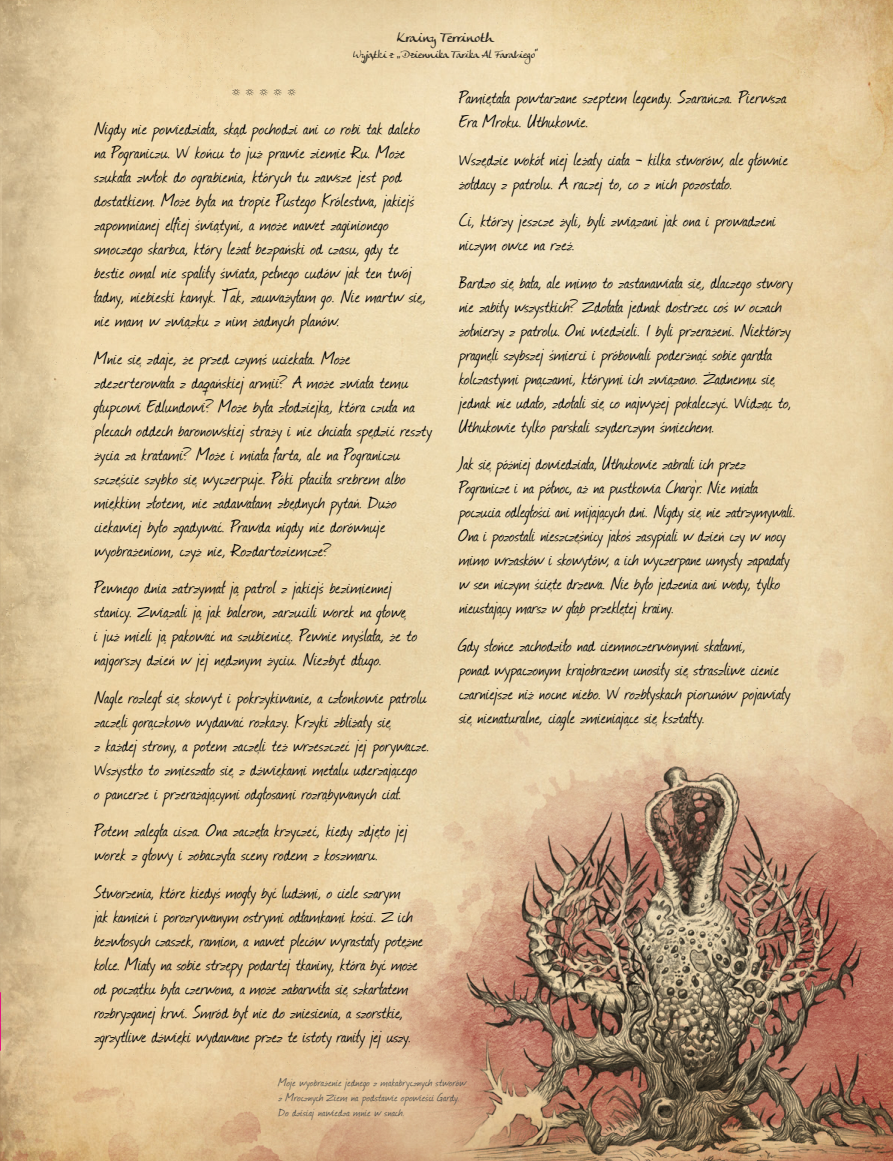
<style>
.page{position:relative;width:893px;height:1161px;background:#fff}
.page>*{position:absolute;margin:0;border:0;box-sizing:border-box;transform-origin:0 0}
.t1{font:21.15px/24px "Journal";letter-spacing:.01em;color:#000}
.t2{font:13.5px/15px "Journal";letter-spacing:.02em;color:#4a4a49}
.t3{font:13.5px "Anke Calligraphic FG";color:#000}
.t4{font:10.5px "Anke Calligraphic FG";color:#000}
</style>
<div class="page">
<img style="left:0;top:0;width:893px;height:1161px">
<svg style="left:0;top:992px;width:1px;height:59px"></svg>
<p class="t3" style="left:397px;top:30px;width:98px">Krainy Terrinoth</p>
<p class="t4" style="left:353px;top:48px;width:186px">Wyjątki z „Dziennika Tarika Al Farabiego”</p>
<p class="t1" style="left:95px;top:82px;width:327px;line-height:30.8px;text-align:center">‰ ‰ ‰ ‰ ‰<br>Nigdy nie powiedziała, skąd pochodzi ani co robi tak daleko</p>
<p class="t1" style="left:95px;top:140px;width:333px">na Pograniczu. W końcu to już prawie ziemie Ru. Może szukała zwłok do ograbienia, których tu zawsze jest pod dostatkiem. Może była na tropie Pustego Królestwa, jakiejś zapomnianej elfiej świątyni, a może nawet zaginionego smoczego skarbca, który leżał bezpański od czasu, gdy te bestie omal nie spaliły świata, pełnego cudów jak ten twój ładny, niebieski kamyk. Tak, zauważyłam go. Nie martw się, nie mam w związku z nim żadnych planów.</p>
<p class="t1" style="left:95px;top:346px;width:339px">Mnie się zdaje, że przed czymś uciekała. Może zdezerterowała z daqańskiej armii? A może zwiała temu głupcowi Edlundowi? Może była złodziejką, która czuła na plecach oddech baronowskiej straży i nie chciała spędzić reszty życia za kratami? Może i miała farta, ale na Pograniczu szczęście szybko się wyczerpuje. Póki płaciła srebrem albo miękkim złotem, nie zadawałam zbędnych pytań. Dużo ciekawiej było zgadywać. Prawda nigdy nie dorównuje wyobrażeniom, czyż nie, Rozdartoziemcze?</p>
<p class="t1" style="left:95px;top:575px;width:324px">Pewnego dnia zatrzymał ją patrol z jakiejś bezimiennej stanicy. Związali ją jak baleron, zarzucili worek na głowę<br>i już mieli ją pakować na szubienicę. Pewnie myślała, że to najgorszy dzień w jej nędznym życiu. Niezbyt długo.</p>
<p class="t1" style="left:94px;top:684px;width:337px">Nagle rozległ się skowyt i pokrzykiwanie, a członkowie patrolu zaczęli gorączkowo wydawać rozkazy. Krzyki zbliżały się<br>z każdej strony, a potem zaczęli też wrzeszczeć jej porywacze.<br>Wszystko to zmieszało się z dźwiękami metalu uderzającego<br>o pancerze i przerażającymi odgłosami rozrąbywanych ciał.</p>
<p class="t1" style="left:94px;top:818px;width:315px">Potem zaległa cisza. Ona zaczęła krzyczeć, kiedy zdjęto jej worek z głowy i zobaczyła sceny rodem z koszmaru.</p>
<p class="t1" style="left:94px;top:879px;width:330px">Stworzenia, które kiedyś mogły być ludźmi, o ciele szarym<br>jak kamień i porozrywanym ostrymi odłamkami kości. Z ich bezwłosych czaszek, ramion, a nawet pleców wyrastały potężne kolce. Miały na sobie strzępy podartej tkaniny, która być może od początku była czerwona, a może zabarwiła się szkarłatem rozbryzganej krwi. Smród był nie do zniesienia, a szorstkie, zgrzytliwe dźwięki wydawane przez te istoty raniły jej uszy.</p>
<p class="t1" style="left:459px;top:85px;width:329px">Pamiętała powtarzane szeptem legendy. Szarańcza. Pierwsza<br>Era Mroku. Uthukowie.</p>
<p class="t1" style="left:459px;top:147px;width:330px">Wszędzie wokół niej leżały ciała - kilka stworów, ale głównie żołdacy z patrolu. A raczej to, co z nich pozostało.</p>
<p class="t1" style="left:459px;top:208px;width:319px">Ci, którzy jeszcze żyli, byli związani jak ona i prowadzeni niczym owce na rzeź.</p>
<p class="t1" style="left:459px;top:270px;width:335px">Bardzo się bała, ale mimo to zastanawiała się, dlaczego stwory nie zabiły wszystkich? Zdołała jednak dostrzec coś w oczach żołnierzy z patrolu. Oni wiedzieli. I byli przerażeni. Niektórzy pragnęli szybszej śmierci i próbowali poderżnąć sobie gardła kolczastymi pnączami, którymi ich związano. Żadnemu się jednak nie udało, zdołali się co najwyżej pokaleczyć. Widząc to, Uthukowie tylko parskali szyderczym śmiechem.</p>
<p class="t1" style="left:459px;top:451px;width:338px">Jak się później dowiedziała, Uthukowie zabrali ich przez Pogranicze i na północ, aż na pustkowia Charg’r. Nie miała poczucia odległości ani mijających dni. Nigdy się nie zatrzymywali.<br>Ona i pozostali nieszczęśnicy jakoś zasypiali w dzień czy w nocy mimo wrzasków i skowytów, a ich wyczerpane umysły zapadały w sen niczym ścięte drzewa. Nie było jedzenia ani wody, tylko nieustający marsz w głąb przeklętej krainy.</p>
<p class="t1" style="left:459px;top:633px;width:333px">Gdy słońce zachodziło nad ciemnoczerwonymi skałami,<br>ponad wypaczonym krajobrazem unosiły się straszliwe cienie czarniejsze niż nocne niebo. W rozbłyskach piorunów pojawiały się nienaturalne, ciągle zmieniające się kształty.</p>
<p class="t2" style="left:279px;top:1074px;width:189px">Moje wyobrażenie jednego z makabrycznych stworów z Mrocznych Ziem na podstawie opowieści Gardy.<br>Do dzisiaj nawiedza mnie w snach.</p>
</div>
